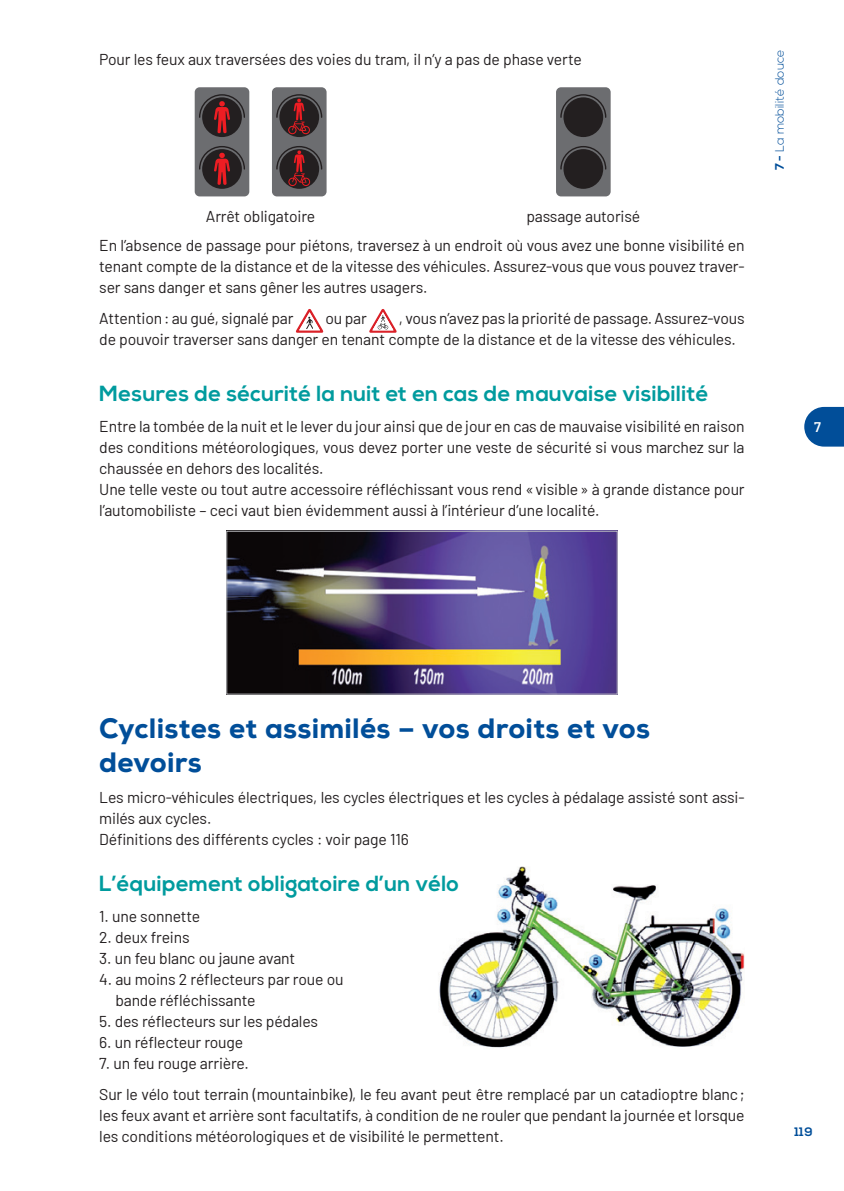
<style>
.page{position:relative;width:844px;height:1191px;background:#fff}
.page>*{position:absolute;margin:0;border:0;box-sizing:border-box;transform-origin:0 0}
.t1{font:800 28px/33.6px "Nexa";letter-spacing:.01em;color:#014e99}
.t2{font:700 21.88px "Nexa";letter-spacing:.01em;color:#009b9e}
.t3{font:15.75px/21px "Barlow";letter-spacing:-.01em;color:#231f20}
.t4{font:600 14px "Barlow";color:#fff}
.t5{font:300 12.25px "Nexa";color:#014e99}
.t6{font:700 12.25px "Nexa";color:#014e99}
.s1{font-weight:700}
</style>
<div class="page">
<svg style="left:804px;top:407px;width:39px;height:39px;background:#1d61a4"></svg>
<div style="left:195px;top:87px;width:54px;height:109px;background:#6c6d70;border-radius:5px"></div>
<div style="left:202px;top:97px;width:40px;height:40px;background:#231f20;border-radius:50%"></div>
<div style="left:202px;top:149px;width:40px;height:40px;background:#231f20;border-radius:50%"></div>
<svg style="left:199px;top:146px;width:46px;height:39px"></svg>
<svg style="left:199px;top:94px;width:46px;height:39px"></svg>
<div style="left:272px;top:87px;width:54px;height:109px;background:#6c6d70;border-radius:5px"></div>
<svg style="left:279px;top:97px;width:40px;height:40px"></svg>
<svg style="left:279px;top:149px;width:40px;height:40px"></svg>
<div style="left:288px;top:178px;width:8px;height:8px;border:1px solid #ee1d23;border-radius:50%"></div>
<div style="left:302px;top:178px;width:8px;height:8px;border:1px solid #ee1d23;border-radius:50%"></div>
<svg style="left:276px;top:146px;width:47px;height:37px"></svg>
<div style="left:288px;top:126px;width:8px;height:8px;border:1px solid #ee1d23;border-radius:50%"></div>
<div style="left:301px;top:126px;width:8px;height:8px;border:1px solid #ee1d23;border-radius:50%"></div>
<svg style="left:276px;top:94px;width:47px;height:37px"></svg>
<div style="left:556px;top:87px;width:54px;height:109px;background:#6c6d70;border-radius:5px"></div>
<div style="left:563px;top:97px;width:40px;height:40px;background:#231f20;border-radius:50%"></div>
<svg style="left:560px;top:94px;width:47px;height:25px"></svg>
<div style="left:563px;top:149px;width:40px;height:40px;background:#231f20;border-radius:50%"></div>
<svg style="left:560px;top:146px;width:47px;height:24px"></svg>
<svg style="left:296px;top:309px;width:27px;height:24px"></svg>
<svg style="left:369px;top:309px;width:27px;height:24px"></svg>
<img style="left:228px;top:533px;width:387px;height:159px">
<div style="left:226px;top:531px;width:391px;height:163px;border:1px solid #bcbdc0"></div>
<img style="left:439px;top:866px;width:305px;height:182px">
<p class="t3" style="left:99px;top:48px;width:484px">Pour les feux aux traversées des voies du tram, il n’y a pas de phase verte</p>
<p class="t3" style="left:99px;top:201px;width:646px;line-height:28.9px;text-indent:427px">passage autorisé<br>En l’absence de passage pour piétons, traversez à un endroit où vous avez une bonne visibilité en</p>
<p class="t3" style="left:99px;top:255px;width:646px">tenant compte de la distance et de la vitesse des véhicules. Assurez-vous que vous pouvez traver&shy;ser sans danger et sans gêner les autres usagers.</p>
<p class="t3" style="left:99px;top:306px;width:196px">Attention: au gué, signalé par</p>
<p class="t3" style="left:325px;top:306px;width:43px">ou par</p>
<p class="t3" style="left:206px;top:205px;width:111px">Arrêt obligatoire</p>
<p class="t3" style="left:99px;top:306px;width:646px;text-indent:299px">, vous n’avez pas la priorité de passage. Assurez-vous de pouvoir traverser sans danger en tenant compte de la distance et de la vitesse des véhicules.</p>
<h2 class="t2" style="left:99px;top:381px;width:610px">Mesures de sécurité la nuit et en cas de mauvaise visibilité</h2>
<p class="t3" style="left:99px;top:414px;width:646px">Entre la tombée de la nuit et le lever du jour ainsi que de jour en cas de mauvaise visibilité en raison des conditions météorologiques, vous devez porter une veste de sécurité si vous marchez sur la chaussée en dehors des localités.<br>Une telle veste ou tout autre accessoire réfléchissant vous rend «visible» à grande distance pour l’automobiliste – ceci vaut bien évidemment aussi à l’intérieur d’une localité.</p>
<p class="t5" style="left:772px;top:170px;width:122px;rotate:-90deg"><span class="s1">7 -</span> La mobilité douce</p>
<p class="t4" style="left:814px;top:416px;width:8px">7</p>
<h1 class="t1" style="left:99px;top:711px;width:552px">Cyclistes et assimilés – vos droits et vos devoirs</h1>
<p class="t3" style="left:99px;top:785px;width:646px">Les micro-véhicules électriques, les cycles électriques et les cycles à pédalage assisté sont assi&shy;milés aux cycles.<br>Définitions des différents cycles : voir page 116</p>
<h2 class="t2" style="left:99px;top:870px;width:361px">L’équipement obligatoire d’un vélo</h2>
<p class="t3" style="left:99px;top:904px;width:102px">1. une sonnette</p>
<p class="t3" style="left:99px;top:925px;width:92px">2. deux freins</p>
<p class="t3" style="left:99px;top:946px;width:197px">3. un feu blanc ou jaune avant</p>
<p class="t3" style="left:115px;top:967px;width:230px;text-indent:-16px">4. au moins 2 réflecteurs par roue ou bande réfléchissante</p>
<p class="t3" style="left:99px;top:1009px;width:220px">5. des réflecteurs sur les pédales</p>
<p class="t3" style="left:99px;top:1030px;width:145px">6. un réflecteur rouge</p>
<p class="t3" style="left:99px;top:1046px;width:646px;line-height:31px">7. un feu rouge arrière.<br>Sur le vélo tout terrain (mountainbike), le feu avant peut être remplacé par un catadioptre blanc;</p>
<p class="t3" style="left:99px;top:1103px;width:646px">les feux avant et arrière sont facultatifs, à condition de ne rouler que pendant la journée et lorsque les conditions météorologiques et de visibilité le permettent.</p>
<p class="t6" style="left:794px;top:1124px;width:20px">119</p>
</div>
